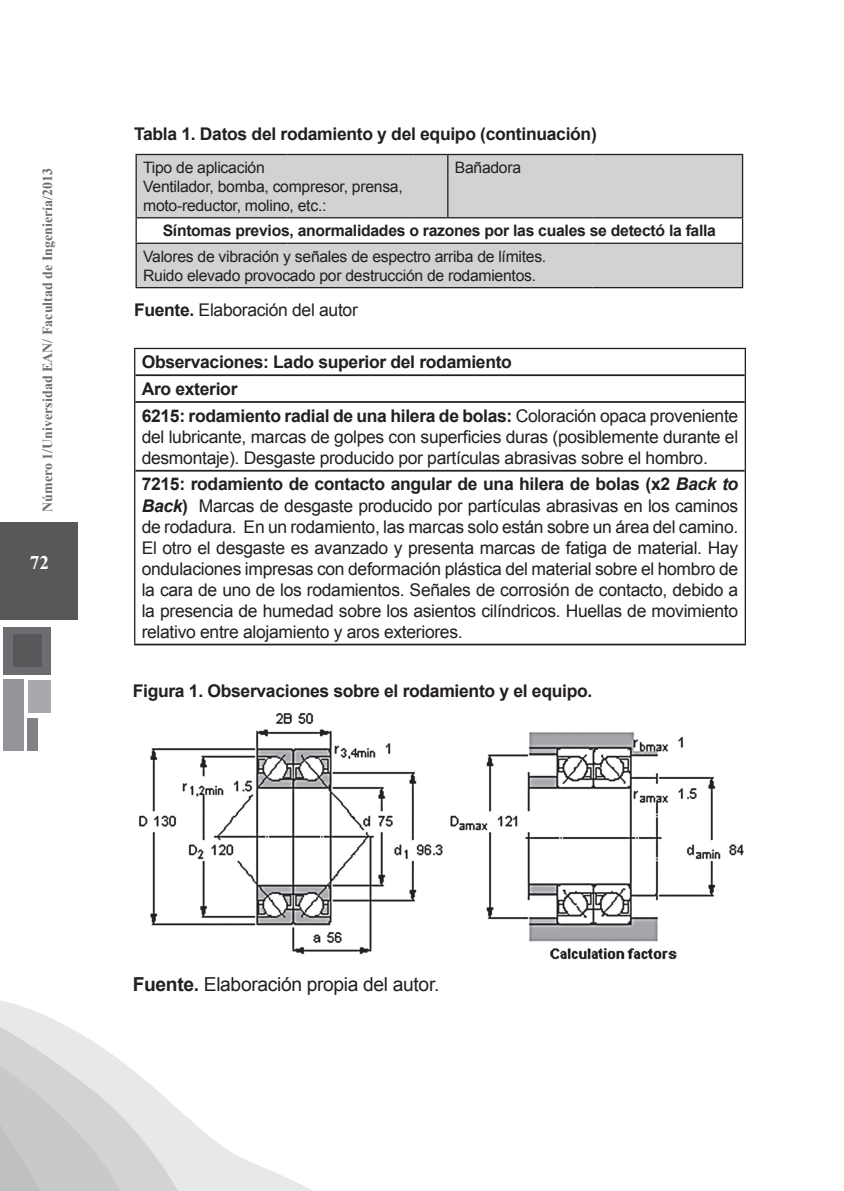
<style>
.page{position:relative;width:844px;height:1191px;background:#fff}
.page>*{position:absolute;margin:0;border:0;box-sizing:border-box;transform-origin:0 0}
.t1{font:19.25px "Arial";letter-spacing:-.02em;color:#231f20}
.t2{font:700 19.25px "Times New Roman";color:#fff}
.t3{font:17.5px/21px "Arial";letter-spacing:-.02em;color:#231f20;text-align:justify}
.t4{font:700 17.5px "Arial";letter-spacing:-.02em;color:#231f20}
.t5{font:15.75px/18.9px "Arial";letter-spacing:-.02em;color:#231f20}
.t6{font:700 15.75px "Arial";letter-spacing:-.02em;color:#231f20}
.t7{font:700 14px "Times New Roman";color:#6c6d70}
.s1{font-weight:700}
.s2{font-weight:700;font-style:italic}
</style>
<div class="page">
<div style="left:0;top:522px;width:77px;height:97px;background:#57585a"></div>
<div style="left:3px;top:627px;width:47px;height:47px;background:#6c6d70"></div>
<div style="left:28px;top:680px;width:22px;height:32px;background:#a8a9ad"></div>
<div style="left:27px;top:718px;width:10px;height:33px;background:#808285"></div>
<div style="left:14px;top:634px;width:28px;height:33px;background:#57585a"></div>
<div style="left:3px;top:680px;width:20px;height:71px;background:#939598"></div>
<svg style="left:0;top:1000px;width:313px;height:191px"></svg>
<svg style="left:137px;top:155px;width:604px;height:132px;fill:#d1d2d4"></svg>
<hr style="left:135px;top:154px;width:152px;height:1px;background:#231f20">
<hr style="left:135px;top:155px;width:2px;height:62px;background:#231f20">
<hr style="left:287px;top:154px;width:126px;height:1px;background:#231f20">
<hr style="left:413px;top:154px;width:34px;height:1px;background:#231f20">
<hr style="left:447px;top:154px;width:145px;height:1px;background:#231f20">
<hr style="left:447px;top:155px;width:1px;height:62px;background:#231f20">
<hr style="left:592px;top:154px;width:151px;height:1px;background:#231f20">
<hr style="left:741px;top:155px;width:2px;height:62px;background:#231f20">
<hr style="left:135px;top:217px;width:152px;height:1px;background:#231f20">
<hr style="left:135px;top:218px;width:2px;height:25px;background:#231f20">
<hr style="left:287px;top:217px;width:126px;height:1px;background:#231f20">
<hr style="left:413px;top:217px;width:34px;height:1px;background:#231f20">
<hr style="left:447px;top:217px;width:145px;height:1px;background:#231f20">
<hr style="left:592px;top:217px;width:151px;height:1px;background:#231f20">
<hr style="left:741px;top:218px;width:2px;height:25px;background:#231f20">
<hr style="left:135px;top:243px;width:152px;height:1px;background:#231f20">
<hr style="left:135px;top:244px;width:2px;height:43px;background:#231f20">
<hr style="left:287px;top:243px;width:126px;height:1px;background:#231f20">
<hr style="left:413px;top:243px;width:34px;height:1px;background:#231f20">
<hr style="left:447px;top:243px;width:145px;height:1px;background:#231f20">
<hr style="left:592px;top:243px;width:151px;height:1px;background:#231f20">
<hr style="left:741px;top:244px;width:2px;height:43px;background:#231f20">
<hr style="left:135px;top:287px;width:152px;height:1px;background:#231f20">
<hr style="left:287px;top:287px;width:126px;height:1px;background:#231f20">
<hr style="left:413px;top:287px;width:34px;height:1px;background:#231f20">
<hr style="left:447px;top:287px;width:145px;height:1px;background:#231f20">
<hr style="left:592px;top:287px;width:151px;height:1px;background:#231f20">
<hr style="left:135px;top:374px;width:609px;height:2px;background:#231f20">
<hr style="left:135px;top:401px;width:609px;height:2px;background:#231f20">
<hr style="left:135px;top:470px;width:609px;height:1px;background:#231f20">
<hr style="left:134px;top:643px;width:611px;height:2px;background:#231f20">
<hr style="left:134px;top:348px;width:611px;height:1px;background:#231f20">
<svg style="left:134px;top:349px;width:1px;height:53px"></svg>
<svg style="left:744px;top:349px;width:1px;height:53px"></svg>
<hr style="left:134px;top:402px;width:1px;height:69px;background:#231f20">
<hr style="left:744px;top:402px;width:1px;height:69px;background:#231f20">
<hr style="left:134px;top:471px;width:1px;height:172px;background:#231f20">
<hr style="left:744px;top:471px;width:1px;height:172px;background:#231f20">
<img style="left:139px;top:713px;width:605px;height:247px">
<p class="t4" style="left:134px;top:122px;width:464px">Tabla 1. Datos del rodamiento y del equipo (continuación)</p>
<p class="t7" style="left:38px;top:512px;width:345px;rotate:-90deg">Número 1/Universidad EAN/ Facultad de Ingeniería/2013</p>
<p class="t5" style="left:143px;top:158px;width:123px">Tipo de aplicación</p>
<p class="t5" style="left:454px;top:158px;width:68px">Bañadora</p>
<p class="t5" style="left:143px;top:177px;width:261px">Ventilador, bomba, compresor, prensa, moto-reductor, molino, etc.:</p>
<p class="t6" style="left:163px;top:220px;width:554px">Síntomas previos, anormalidades o razones por las cuales se detectó la falla</p>
<p class="t5" style="left:143px;top:247px;width:404px">Valores de vibración y señales de espectro arriba de límites.</p>
<p class="t5" style="left:143px;top:266px;width:394px">Ruido elevado provocado por destrucción de rodamientos.</p>
<p class="t3" style="left:134px;top:300px;width:225px"><span class="s1">Fuente.</span> Elaboración del autor</p>
<p class="t4" style="left:142px;top:350px;width:371px">Observaciones: Lado superior del rodamiento</p>
<p class="t4" style="left:142px;top:377px;width:97px">Aro exterior</p>
<p class="t3" style="left:142px;top:405px;width:598px"><span class="s1">6215: rodamiento radial de una hilera de bolas:</span> Coloración opaca proveniente del lubricante, marcas de golpes con superficies duras (posiblemente durante el desmontaje). Desgaste producido por partículas abrasivas sobre el hombro.</p>
<p class="t3" style="left:142px;top:474px;width:598px"><span class="s1">7215: rodamiento de contacto angular de una hilera de bolas (x2</span> <span class="s2">Back to Back</span><span class="s1">)</span> Marcas de desgaste producido por partículas abrasivas en los caminos de rodadura. En un rodamiento, las marcas solo están sobre un área del camino.<br>El otro el desgaste es avanzado y presenta marcas de fatiga de material. Hay ondulaciones impresas con deformación plástica del material sobre el hombro de la cara de uno de los rodamientos. Señales de corrosión de contacto, debido a la presencia de humedad sobre los asientos cilíndricos. Huellas de movimiento relativo entre alojamiento y aros exteriores.</p>
<p class="t2" style="left:30px;top:549px;width:21px">72</p>
<p class="t4" style="left:133px;top:679px;width:461px">Figura 1. Observaciones sobre el rodamiento y el equipo.</p>
<p class="t1" style="left:133px;top:972px;width:308px"><span class="s1">Fuente.</span> Elaboración propia del autor.</p>
</div>
